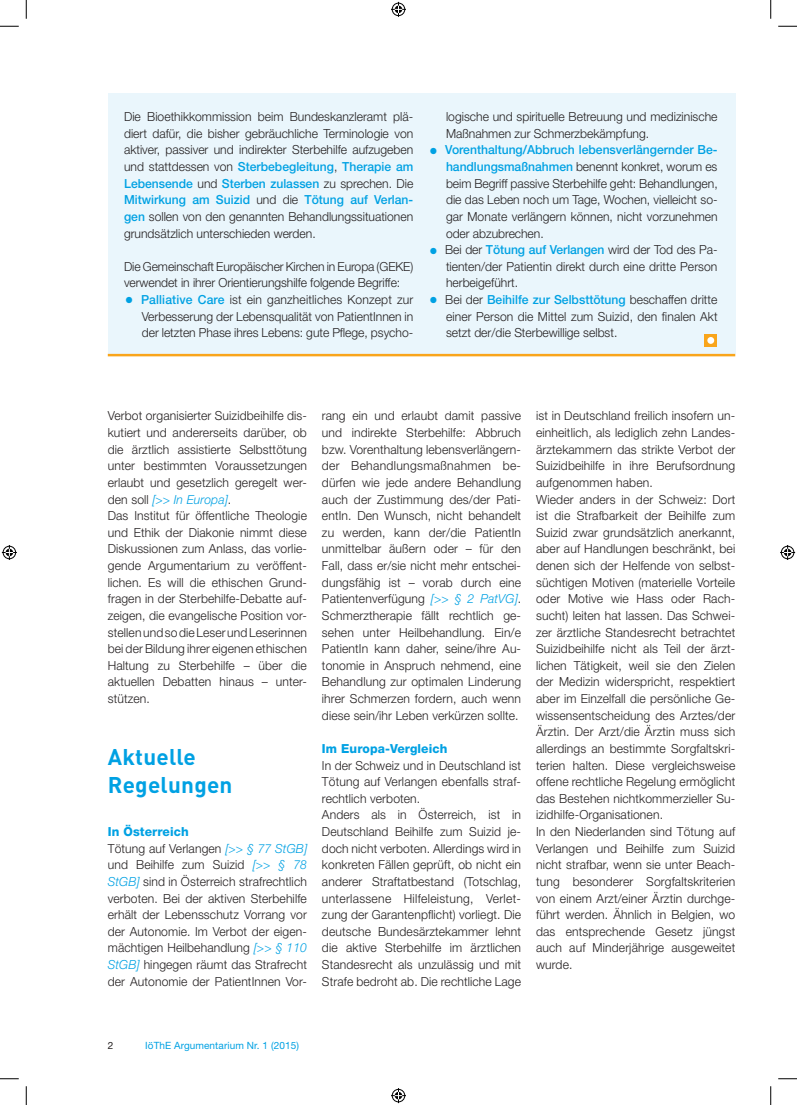
<style>
.page{position:relative;width:797px;height:1105px;background:#fff}
.page>*{position:absolute;margin:0;border:0;box-sizing:border-box;transform-origin:0 0}
.t1{font:700 22.5px/27.5px "DIN Pro";letter-spacing:.01em;color:#00a1e3}
.t2{font:300 12.5px/16.6px "Helvetica Neue";letter-spacing:.01em;color:#231f20;text-align:justify}
.t3{font:800 12.5px "Helvetica Neue";letter-spacing:.01em;color:#00a1e3}
.t4{font:10px "Helvetica Neue";letter-spacing:.01em;color:#00a1e3}
.t5{font:10px "Helvetica Neue";color:#231f20}
.s1{font-weight:500;color:#00a1e3}
.s2{color:#00a1e3}
.s3{font-style:italic;color:#00a1e3}
.s4{font-weight:800;color:#00a1e3}
</style>
<div class="page">
<div style="left:108px;top:94px;width:627px;height:260px;background:#eaf6fc"></div>
<hr style="left:108px;top:354px;width:627px;height:2px;background:#f9a51b">
<div style="left:704px;top:334px;width:13px;height:13px;background:#f9a51b"></div>
<div style="left:707px;top:337px;width:7px;height:7px;background:#fff;border-radius:50%"></div>
<svg style="left:0;top:25px;width:19px;height:2px"></svg>
<svg style="left:778px;top:25px;width:19px;height:2px"></svg>
<svg style="left:0;top:1078px;width:19px;height:1px"></svg>
<svg style="left:778px;top:1078px;width:19px;height:1px"></svg>
<svg style="left:25px;top:0;width:2px;height:19px"></svg>
<svg style="left:25px;top:1086px;width:2px;height:19px"></svg>
<svg style="left:770px;top:0;width:1px;height:19px"></svg>
<svg style="left:770px;top:1086px;width:1px;height:19px"></svg>
<svg style="left:391px;top:2px;width:15px;height:15px"></svg>
<svg style="left:391px;top:1088px;width:15px;height:15px"></svg>
<svg style="left:2px;top:545px;width:15px;height:15px"></svg>
<svg style="left:780px;top:545px;width:15px;height:15px"></svg>
<p class="t2" style="left:124px;top:108px;width:291px">Die Bioethikkommission beim Bundeskanzleramt plä&shy;diert dafür, die bisher gebräuchliche Terminologie von aktiver, passiver und indirekter Sterbehilfe aufzugeben und stattdessen von <span class="s1">Sterbebegleitung</span>, <span class="s1">Therapie am Lebensende</span> und <span class="s1">Sterben zulassen</span> zu sprechen. Die <span class="s1">Mitwirkung am Suizid</span> und die <span class="s1">Tötung auf Verlan&shy;gen</span> sollen von den genannten Behandlungssituationen grundsätzlich unterschieden werden.</p>
<p class="t2" style="left:124px;top:258px;width:291px">Die Gemeinschaft Europäischer Kirchen in Europa (GEKE) verwendet in ihrer Orientierungshilfe folgende Begriffe:</p>
<p class="t2" style="left:142px;top:291px;width:273px;text-indent:-16px"><span class="s2">●</span> <span class="s1">Palliative Care</span> ist ein ganzheitliches Konzept zur Verbesserung der Lebensqualität von PatientInnen in der letzten Phase ihres Lebens: gute Pflege, psycho-</p>
<p class="t2" style="left:446px;top:108px;width:273px">logische und spirituelle Betreuung und medizinische<br>Maßnahmen zur Schmerzbekämpfung.</p>
<p class="t2" style="left:446px;top:141px;width:273px;text-indent:-16px"><span class="s2">●</span> <span class="s1">Vorenthaltung/Abbruch lebensverlängernder Be&shy;handlungsmaßnahmen</span> benennt konkret, worum es beim Begriff passive Sterbehilfe geht: Behandlungen, die das Leben noch um Tage, Wochen, vielleicht so&shy;gar Monate verlängern können, nicht vorzunehmen oder abzubrechen.</p>
<p class="t2" style="left:446px;top:241px;width:273px;text-indent:-16px"><span class="s2">●</span> Bei der <span class="s1">Tötung auf Verlangen</span> wird der Tod des Pa&shy;tienten/der Patientin direkt durch eine dritte Person herbeigeführt.</p>
<p class="t2" style="left:446px;top:291px;width:273px;text-indent:-16px"><span class="s2">●</span> Bei der <span class="s1">Beihilfe zur Selbsttötung</span> beschaffen dritte einer Person die Mittel zum Suizid, den finalen Akt setzt der/die Sterbewillige selbst.</p>
<p class="t2" style="left:108px;top:407px;width:201px;text-align:left">Verbot organisierter Suizidbeihilfe dis&shy;kutiert und andererseits darüber, ob die ärztlich assistierte Selbsttötung unter bestimmten Voraussetzungen erlaubt und gesetzlich geregelt wer&shy;den soll <span class="s3">[&gt;&gt; In Europa]</span>.<br>Das Institut für öffentliche Theologie und Ethik der Diakonie nimmt diese Diskussionen zum Anlass, das vorlie&shy;gende Argumentarium zu veröffent&shy;lichen. Es will die ethischen Grund&shy;fragen in der Sterbehilfe-Debatte auf&shy;zeigen, die evangelische Position vor&shy;stellen und so die Leser und Leserinnen bei der Bildung ihrer eigenen ethischen Haltung zu Sterbehilfe – über die aktuellen Debatten hinaus – unter&shy;stützen.</p>
<h1 class="t1" style="left:108px;top:742px;width:126px">Aktuelle<br>Regelungen</h1>
<p class="t2" style="left:108px;top:823px;width:201px;text-align:left"><span class="s4">In Österreich<br></span>Tötung auf Verlangen <span class="s3">[&gt;&gt; § 77 StGB] </span>und Beihilfe zum Suizid <span class="s3">[&gt;&gt; § 78<br>StGB]</span> sind in Österreich strafrechtlich verboten. Bei der aktiven Sterbehilfe erhält der Lebensschutz Vorrang vor der Autonomie. Im Verbot der eigen&shy;mächtigen Heilbehandlung <span class="s3">[&gt;&gt; § 110<br>StGB]</span> hingegen räumt das Strafrecht der Autonomie der PatientInnen Vor-</p>
<p class="t2" style="left:322px;top:407px;width:201px">rang ein und erlaubt damit passive und indirekte Sterbehilfe: Abbruch bzw. Vorenthaltung lebensverlängern&shy;der Behandlungsmaßnahmen be&shy;dürfen wie jede andere Behandlung auch der Zustimmung des/der Pati&shy;entIn. Den Wunsch, nicht behandelt zu werden, kann der/die PatientIn unmittelbar äußern oder – für den Fall, dass er/sie nicht mehr entschei&shy;dungsfähig ist – vorab durch eine Patientenverfügung <span class="s3">[&gt;&gt; § 2 PatVG]</span>.<br>Schmerztherapie fällt rechtlich ge&shy;sehen unter Heilbehandlung. Ein/e PatientIn kann daher, seine/ihre Au&shy;tonomie in Anspruch nehmend, eine Behandlung zur optimalen Linderung ihrer Schmerzen fordern, auch wenn diese sein/ihr Leben verkürzen sollte.</p>
<p class="t3" style="left:322px;top:741px;width:127px">Im Europa-Vergleich</p>
<p class="t2" style="left:322px;top:756px;width:201px;text-align:left">In der Schweiz und in Deutschland ist Tötung auf Verlangen ebenfalls straf&shy;rechtlich verboten.<br>Anders als in Österreich, ist in Deutschland Beihilfe zum Suizid je&shy;doch nicht verboten. Allerdings wird in konkreten Fällen geprüft, ob nicht ein anderer Straftatbestand (Totschlag, unterlassene Hilfeleistung, Verlet&shy;zung der Garantenpflicht) vorliegt. Die deutsche Bundesärztekammer lehnt die aktive Sterbehilfe im ärztlichen Standesrecht als unzulässig und mit Strafe bedroht ab. Die rechtliche Lage</p>
<p class="t2" style="left:536px;top:407px;width:201px;text-align:left">ist in Deutschland freilich insofern un&shy;einheitlich, als lediglich zehn Landes&shy;ärztekammern das strikte Verbot der Suizidbeihilfe in ihre Berufsordnung aufgenommen haben.<br>Wieder anders in der Schweiz: Dort ist die Strafbarkeit der Beihilfe zum Suizid zwar grundsätzlich anerkannt, aber auf Handlungen beschränkt, bei denen sich der Helfende von selbst&shy;süchtigen Motiven (materielle Vorteile oder Motive wie Hass oder Rach&shy;sucht) leiten hat lassen. Das Schwei&shy;zer ärztliche Standesrecht betrachtet Suizidbeihilfe nicht als Teil der ärzt&shy;lichen Tätigkeit, weil sie den Zielen der Medizin widerspricht, respektiert aber im Einzelfall die persönliche Ge&shy;wissensentscheidung des Arztes/der Ärztin. Der Arzt/die Ärztin muss sich allerdings an bestimmte Sorgfaltskri&shy;terien halten. Diese vergleichsweise offene rechtliche Regelung ermöglicht das Bestehen nichtkommerzieller Su&shy;izidhilfe-Organisationen.<br>In den Niederlanden sind Tötung auf Verlangen und Beihilfe zum Suizid nicht strafbar, wenn sie unter Beach&shy;tung besonderer Sorgfaltskriterien von einem Arzt/einer Ärztin durchge&shy;führt werden. Ähnlich in Belgien, wo das entsprechende Gesetz jüngst auch auf Minderjährige ausgeweitet wurde.</p>
<p class="t5" style="left:108px;top:1039px;width:7px">2</p>
<p class="t4" style="left:145px;top:1039px;width:155px">IöThE Argumentarium Nr. 1 (2015)</p>
</div>
